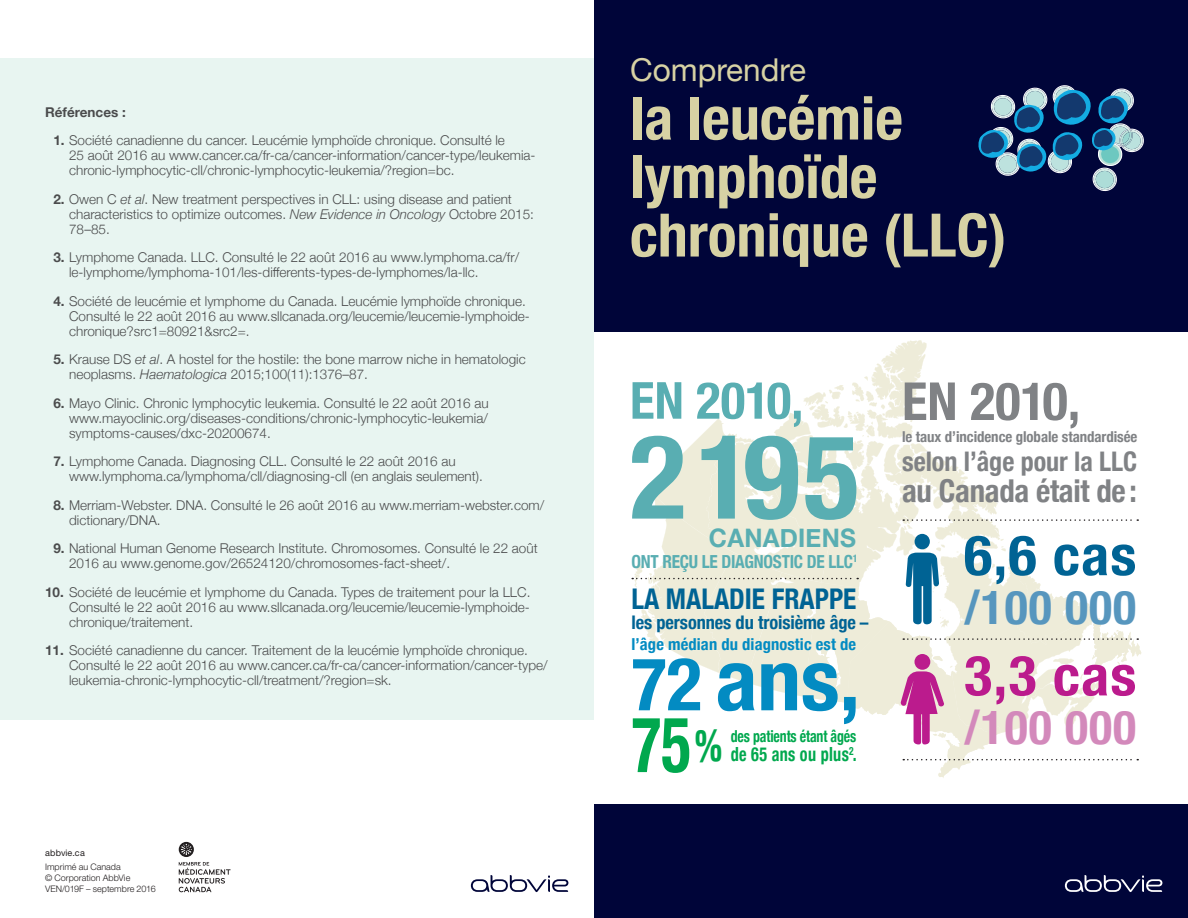
<style>
.page{position:relative;width:1188px;height:918px;background:#fff}
.page>*{position:absolute;margin:0;border:0;box-sizing:border-box;transform-origin:0 0}
.t1{font:700 condensed 117px "Helvetica Neue";color:#59aeb2}
.t2{font:700 condensed 85.5px "Helvetica Neue";color:#038bc2}
.t3{font:700 condensed 77.4px "Helvetica Neue";color:#00a84e;scale:.8 1}
.t4{font:700 condensed 60px/58.5px "Helvetica Neue";color:#d7d2a4}
.t5{font:700 condensed 55.65px "Helvetica Neue";color:#006394;scale:1.05 1}
.t6{font:700 condensed 55.65px "Helvetica Neue";color:#bb1b8d;scale:1.05 1}
.t7{font:700 condensed 52.5px "Helvetica Neue";color:#808285}
.t8{font:700 condensed 51.15px "Helvetica Neue";color:#59aeb2}
.t9{font:700 condensed 46.95px "Helvetica Neue";letter-spacing:.02em;color:#5796be}
.t10{font:700 condensed 46.95px "Helvetica Neue";letter-spacing:.02em;color:#d389bb}
.t11{font:700 condensed 44.1px "Helvetica Neue";color:#00a84e;scale:.8 1}
.t12{font:700 condensed 31.5px "Helvetica Neue";letter-spacing:-.01em;color:#808285}
.t13{font:31.5px "Helvetica Neue";color:#d7d2a4}
.t14{font:700 condensed 28.5px "Helvetica Neue";color:#006394;scale:.96 1}
.t15{font:700 condensed 27px "Helvetica Neue";color:#808285}
.t16{font:700 25.5px "Helvetica Neue";letter-spacing:.01em;color:#59aeb2;scale:.96 1}
.t17{font:700 condensed 19.5px "Helvetica Neue";letter-spacing:.02em;color:#00a84e;scale:.83 1}
.t18{font:700 condensed 18.75px "Helvetica Neue";letter-spacing:-.005em;color:#006394}
.t19{font:700 condensed 18px "Helvetica Neue";letter-spacing:-.015em;color:#59aeb2;scale:.96 1}
.t20{font:700 condensed 16.5px "Helvetica Neue";letter-spacing:.005em;color:#038bc2}
.t21{font:700 condensed 16.5px "Helvetica Neue";letter-spacing:-.01em;color:#00a84e;scale:.84 1}
.t22{font:700 condensed 15px "Helvetica Neue";letter-spacing:-.005em;color:#808285}
.t23{font:300 13.5px/15px "Helvetica Neue";color:#4b4c4d}
.t24{font:700 13.5px "Helvetica Neue";color:#4b4c4d}
.t25{font:300 9px/11.2px "Helvetica Neue LT Std";letter-spacing:.005em;color:#231f20}
.t26{font:9px "Helvetica Neue LT Std";letter-spacing:.015em;color:#231f20}
.s1{font-weight:700}
.s2{font-style:italic}
.s3{font-size:73.5px}
</style>
<div class="page">
<svg style="left:852px;top:340px;width:75px;height:45px"></svg>
<div style="left:594px;top:805px;width:594px;height:113px;background:#000539"></div>
<div style="left:594px;top:0;width:594px;height:332px;background:#000539"></div>
<div style="left:0;top:58px;width:594px;height:662px;background:#e8f5f1"></div>
<svg style="left:471px;top:875px;width:97px;height:17px"></svg>
<svg style="left:1065px;top:875px;width:97px;height:17px"></svg>
<svg style="left:179px;top:842px;width:15px;height:15px"></svg>
<svg style="left:181px;top:844px;width:11px;height:11px"></svg>
<svg style="left:179px;top:862px;width:52px;height:30px"></svg>
<svg style="left:978px;top:85px;width:166px;height:107px"></svg>
<svg style="left:632px;top:385px;width:510px;height:393px"></svg>
<p class="t24" style="left:45px;top:101px;width:82px">Références :</p>
<p class="t23" style="left:69px;top:132px;width:468px;text-indent:-16px"><span class="s1">1.</span> Société canadienne du cancer. Leucémie lymphoïde chronique. Consulté le<br>25 août 2016 au www.cancer.ca/fr-ca/cancer-information/cancer-type/leukemia&shy;chronic-lymphocytic-cll/chronic-lymphocytic-leukemia/?region=bc.</p>
<p class="t23" style="left:69px;top:191px;width:466px;text-indent:-16px"><span class="s1">2.</span> Owen C <span class="s2">et al</span>. New treatment perspectives in CLL: using disease and patient characteristics to optimize outcomes. <span class="s2">New Evidence in Oncology</span> Octobre 2015:<br>78–85.</p>
<p class="t23" style="left:69px;top:249px;width:452px;text-indent:-16px"><span class="s1">3.</span> Lymphome Canada. LLC. Consulté le 22 août 2016 au www.lymphoma.ca/fr/ le-lymphome/lymphoma-101/les-differents-types-de-lymphomes/la-llc.</p>
<p class="t23" style="left:69px;top:293px;width:462px;text-indent:-16px"><span class="s1">4.</span> Société de leucémie et lymphome du Canada. Leucémie lymphoïde chronique.<br>Consulté le 22 août 2016 au www.sllcanada.org/leucemie/leucemie-lymphoide&shy;chronique?src1=80921&amp;src2=.</p>
<p class="t23" style="left:69px;top:351px;width:458px;text-indent:-16px"><span class="s1">5.</span> Krause DS <span class="s2">et al</span>. A hostel for the hostile: the bone marrow niche in hematologic neoplasms. <span class="s2">Haematologica</span> 2015;100(11):1376–87.</p>
<p class="t23" style="left:69px;top:395px;width:421px;text-align:justify;text-indent:-16px"><span class="s1">6.</span> Mayo Clinic. Chronic lymphocytic leukemia. Consulté le 22 août 2016 au www.mayoclinic.org/diseases-conditions/chronic-lymphocytic-leukemia/ symptoms-causes/dxc-20200674.</p>
<p class="t23" style="left:69px;top:453px;width:415px;text-indent:-16px"><span class="s1">7.</span> Lymphome Canada. Diagnosing CLL. Consulté le 22 août 2016 au www.lymphoma.ca/lymphoma/cll/diagnosing-cll (en anglais seulement).</p>
<p class="t23" style="left:69px;top:497px;width:477px;text-indent:-16px"><span class="s1">8.</span> Merriam-Webster. DNA. Consulté le 26 août 2016 au www.merriam-webster.com/ dictionary/DNA.</p>
<p class="t23" style="left:69px;top:540px;width:470px;text-indent:-16px"><span class="s1">9.</span> National Human Genome Research Institute. Chromosomes. Consulté le 22 août<br>2016 au www.genome.gov/26524120/chromosomes-fact-sheet/.</p>
<p class="t23" style="left:69px;top:584px;width:463px;text-align:justify;text-indent:-24px"><span class="s1">10.</span> Société de leucémie et lymphome du Canada. Types de traitement pour la LLC.<br>Consulté le 22 août 2016 au www.sllcanada.org/leucemie/leucemie-lymphoide&shy;chronique/traitement.</p>
<p class="t23" style="left:69px;top:642px;width:480px;text-indent:-24px"><span class="s1">11.</span> Société canadienne du cancer. Traitement de la leucémie lymphoïde chronique.<br>Consulté le 22 août 2016 au www.cancer.ca/fr-ca/cancer-information/cancer-type/ leukemia-chronic-lymphocytic-cll/treatment/?region=sk.</p>
<p class="t26" style="left:45px;top:847px;width:41px">abbvie.ca</p>
<p class="t25" style="left:45px;top:861px;width:112px">Imprimé au Canada<br>© Corporation AbbVie<br>VEN/019F – septembre 2016</p>
<p class="t13" style="left:630px;top:47px;width:178px">Comprendre</p>
<p class="t4" style="left:630px;top:85px;width:378px">la leucémie lymphoïde chronique (LLC)</p>
<p class="t8" style="left:630px;top:358px;width:175px">EN 2010,</p>
<p class="t1" style="left:630px;top:380px;width:231px">2 195</p>
<p class="t16" style="left:709px;top:518px;width:155px">CANADIENS</p>
<p class="t19" style="left:631px;top:546px;width:237px">ONT REÇU LE DIAGNOSTIC DE LLC<sup>1</sup></p>
<p class="t14" style="left:631px;top:576px;width:236px">LA MALADIE FRAPPE</p>
<p class="t18" style="left:631px;top:607px;width:239px">les personnes du troisième âge –</p>
<p class="t20" style="left:631px;top:631px;width:226px">l’âge médian du diagnostic est de</p>
<p class="t2" style="left:631px;top:609px;width:230px"><span class="s3">72</span> ans,</p>
<p class="t3" style="left:631px;top:680px;width:76px">75</p>
<p class="t21" style="left:731px;top:722px;width:151px">des patients étant âgés</p>
<p class="t11" style="left:695px;top:709px;width:36px">%</p>
<p class="t17" style="left:731px;top:738px;width:153px">de 65 ans ou plus<sup>2</sup>.</p>
<p class="t7" style="left:902px;top:358px;width:180px">EN 2010,</p>
<p class="t22" style="left:902px;top:425px;width:237px">le taux d’incidence globale standardisée</p>
<p class="t15" style="left:902px;top:439px;width:237px">selon l’âge pour la LLC</p>
<p class="t12" style="left:902px;top:465px;width:236px">au Canada était de :</p>
<p class="t5" style="left:964px;top:509px;width:166px">6,6 cas</p>
<p class="t9" style="left:964px;top:568px;width:174px">/100 000</p>
<p class="t6" style="left:964px;top:629px;width:166px">3,3 cas</p>
<p class="t10" style="left:964px;top:688px;width:174px">/100 000</p>
</div>
